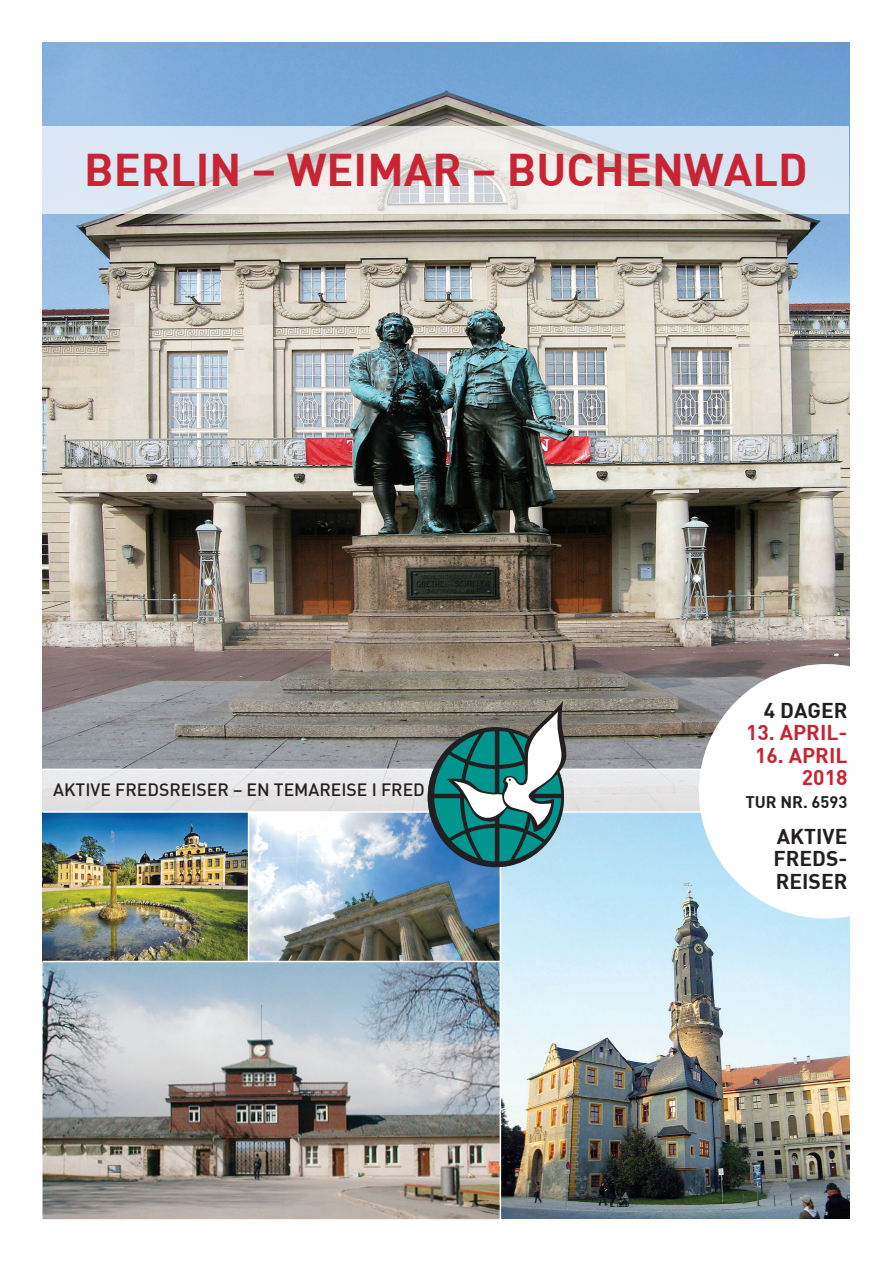
<style>
.page{position:relative;width:893px;height:1263px;background:#fff}
.page>*{position:absolute;margin:0;border:0;box-sizing:border-box;transform-origin:0 0}
.t1{font:700 44.85px "DIN";color:#c82434}
.t2{font:700 21px/22.5px "DIN";color:#231f20;text-align:justify}
.t3{font:700 21px/22.5px "DIN";color:#c82434;text-align:right}
.t4{font:500 17.55px "DIN";color:#231f20}
.t5{font:700 16.5px "DIN";color:#231f20}
</style>
<div class="page">
<img style="left:501px;top:813px;width:348px;height:406px">
<img style="left:43px;top:43px;width:806px;height:726px">
<div style="left:43px;top:770px;width:806px;height:42px;background:#e5e4e4"></div>
<img style="left:43px;top:962px;width:457px;height:257px">
<img style="left:43px;top:813px;width:205px;height:148px">
<img style="left:249px;top:813px;width:251px;height:148px">
<svg style="left:699px;top:664px;width:151px;height:254px"></svg>
<hr style="left:43px;top:811px;width:686px;height:2px;background:#fff">
<hr style="left:43px;top:769px;width:686px;height:1px;background:#fff">
<svg style="left:428px;top:700px;width:149px;height:167px;background:#5e8c8c"></svg>
<svg style="left:43px;top:127px;width:806px;height:87px;background:#dee4e8"></svg>
<h1 class="t1" style="left:84px;top:140px;width:668px">BERLIN – WEI MAR – BUCHENWALD</h1>
<p class="t4" style="left:53px;top:779px;width:373px">AKTIVE FREDSREISER – EN TEMAREISE I FRED</p>
<p class="t2" style="left:764px;top:698px;width:85px">4 DAGER</p>
<p class="t3" style="left:746px;top:721px;width:103px">13. APRIL-</p>
<p class="t3" style="left:755px;top:743px;width:94px">16. APRIL<br>2018</p>
<p class="t5" style="left:745px;top:791px;width:103px">TUR NR. 6593</p>
<p class="t2" style="left:773px;top:824px;width:76px">AKTIVE FREDS-REISER</p>
</div>
